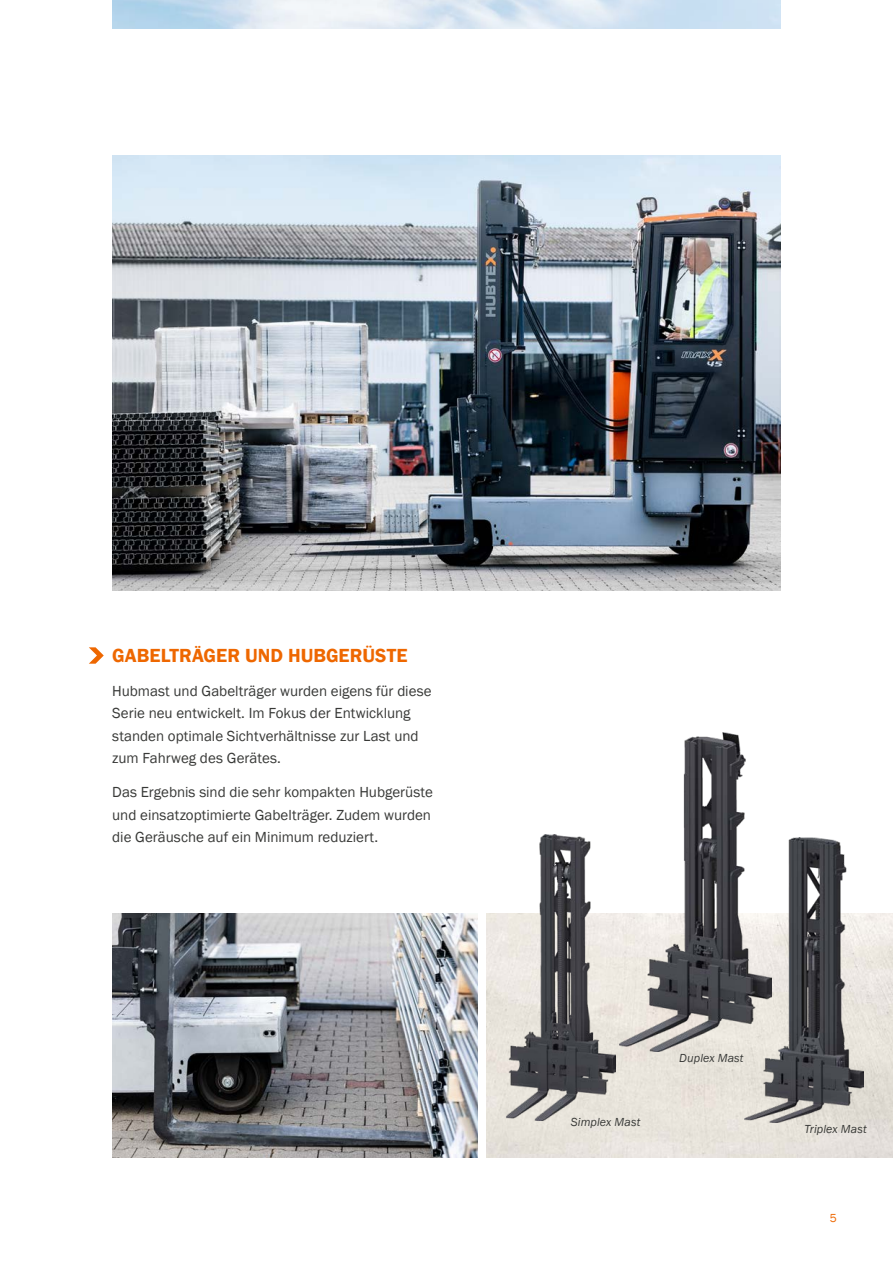
<style>
.page{position:relative;width:893px;height:1263px;background:#fff}
.page>*{position:absolute;margin:0;border:0;box-sizing:border-box;transform-origin:0 0}
.de02_Zwischensubline{font:600 19.5px "Franklin Gothic";color:#ee6700}
.de03_Fließtext{font:15px/22.5px "Franklin Gothic";color:#383937}
.de06_1_Bildunterschr{font:italic 12px "Franklin Gothic";letter-spacing:.01em;color:#383937}
.t1{font:12px "Franklin Gothic";color:#ee6700}
</style>
<div class="page">
<img style="left:112px;top:156px;width:669px;height:435px">
<img style="left:112px;top:914px;width:366px;height:243px">
<img style="left:487px;top:914px;width:406px;height:243px">
<img style="left:744px;top:837px;width:119px;height:285px">
<img style="left:619px;top:732px;width:153px;height:319px">
<img style="left:506px;top:834px;width:110px;height:286px">
<svg style="left:89px;top:647px;width:15px;height:17px"></svg>
<p class="de02_Zwischensubline" style="left:112px;top:643px;width:297px">GABELTRÄGER UND HUBGERÜSTE</p>
<p class="de03_Fließtext" style="left:112px;top:680px;width:321px">Hubmast und Gabelträger wurden eigens für diese Serie neu entwickelt. Im Fokus der Entwicklung standen optimale Sichtverhältnisse zur Last und zum Fahrweg des Gerätes.</p>
<p class="de03_Fließtext" style="left:112px;top:781px;width:322px">Das Ergebnis sind die sehr kompakten Hubgerüste und einsatzoptimierte Gabelträger. Zudem wurden die Geräusche auf ein Minimum reduziert.</p>
<p class="de06_1_Bildunterschr" style="left:571px;top:1115px;width:71px">Simplex Mast</p>
<p class="de06_1_Bildunterschr" style="left:679px;top:1050px;width:66px">Duplex Mast</p>
<p class="de06_1_Bildunterschr" style="left:804px;top:1121px;width:64px">Triplex Mast</p>
<p class="t1" style="left:830px;top:1211px;width:9px">5</p>
</div>
